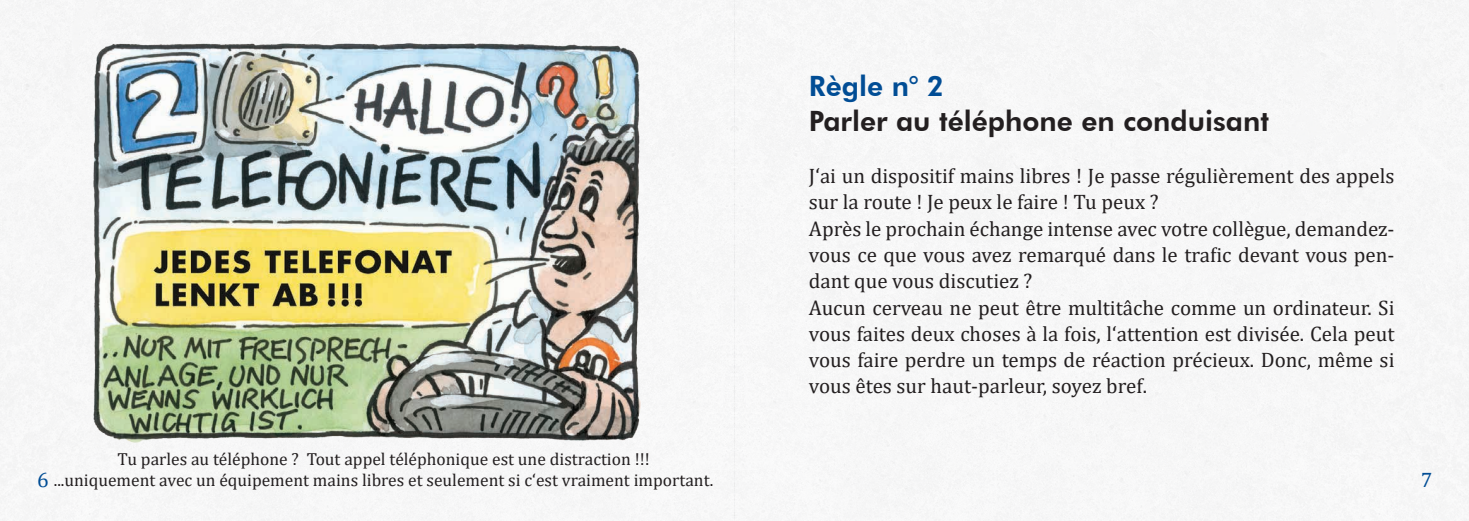
<style>
.page{position:relative;width:1469px;height:521px;background:#fff}
.page>*{position:absolute;margin:0;border:0;box-sizing:border-box;transform-origin:0 0}
.t1{font:800 28px "Futura BT";color:#231f20}
.t2{font:800 28px "Futura BT";color:#014d95}
.t3{font:21px/26.2px "Cambria";color:#231f20}
.t4{font:21px "Cambria";color:#014d95}
.t5{font:17.5px/21px "Cambria";color:#231f20;text-align:center}
</style>
<div class="page">
<img style="left:93px;top:38px;width:549px;height:413px">
<h1 class="t2" style="left:809px;top:69px;width:137px">Règle n° 2</h1>
<h1 class="t1" style="left:809px;top:104px;width:461px">Parler au téléphone en conduisant</h1>
<p class="t3" style="left:809px;top:163px;width:587px">J‘ai un dispositif mains libres ! Je passe régulièrement des appels sur la route ! Je peux le faire ! Tu peux ?<br>Après le prochain échange intense avec votre collègue, demandez&shy;vous ce que vous avez remarqué dans le trafic devant vous pen&shy;dant que vous discutiez ?<br>Aucun cerveau ne peut être multitâche comme un ordinateur. Si vous faites deux choses à la fois, l‘attention est divisée. Cela peut vous faire perdre un temps de réaction précieux. Donc, même si vous êtes sur haut-parleur, soyez bref.</p>
<p class="t5" style="left:54px;top:449px;width:661px">Tu parles au téléphone ? Tout appel téléphonique est une distraction !!!<br>...uniquement avec un équipement mains libres et seulement si c‘est vraiment important.</p>
<p class="t4" style="left:37px;top:467px;width:13px">6</p>
<p class="t4" style="left:1420px;top:467px;width:13px">7</p>
</div>
